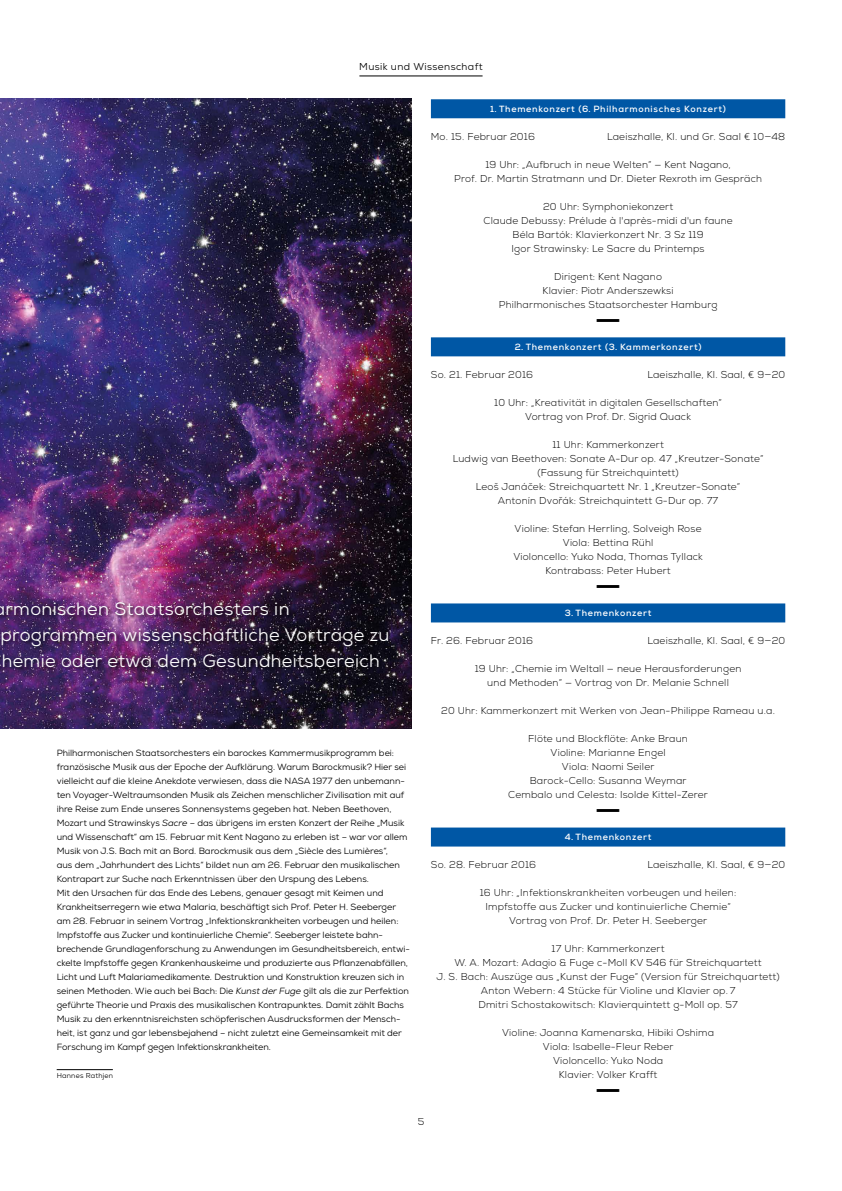
<style>
.page{position:relative;width:842px;height:1191px;background:#fff}
.page>*{position:absolute;margin:0;border:0;box-sizing:border-box;transform-origin:0 0}
.t1{font:48px "Nexa";color:#000}
.t2{font:18px/26px "Nexa";letter-spacing:.02em;color:#fff}
.t3{font:300 10px/14px "Nexa";letter-spacing:.02em;color:#000;text-align:center}
.t4{font:10px "Nexa";letter-spacing:.04em;color:#000}
.t5{font:9px/14px "Nexa";color:#000}
.t6{font:700 9px "Nexa";letter-spacing:.08em;color:#fff}
.t7{font:7px "Nexa";letter-spacing:.03em;color:#000}
.s1{font-style:italic}
</style>
<div class="page">
<img style="left:0;top:98px;width:411px;height:630px">
<hr style="left:359px;top:76px;width:124px;height:1px;background:#000">
<div style="left:431px;top:99px;width:354px;height:19px;background:#0057a5"></div>
<div style="left:431px;top:337px;width:354px;height:19px;background:#0057a5"></div>
<div style="left:431px;top:603px;width:354px;height:19px;background:#0057a5"></div>
<div style="left:431px;top:827px;width:354px;height:19px;background:#0057a5"></div>
<hr style="left:57px;top:1069px;width:56px;height:1px;background:#000">
<div style="left:0;top:601px;width:393px;height:98px;background:#000;opacity:.75"></div>
<p class="t4" style="left:359px;top:60px;width:125px">Musik und Wissenschaft</p>
<h2 class="t2" style="left:0;top:595px;width:391px">rmonischen Staatsorchesters in programmen wissenschaftliche Vorträge zu hemie oder etwa dem Gesundheitsbereich</h2>
<p class="t5" style="left:57px;top:746px;width:355px">Philharmonischen Staatsorchesters ein barockes Kammermusikprogramm bei: französische Musik aus der Epoche der Aufklärung. Warum Barockmusik? Hier sei vielleicht auf die kleine Anekdote verwiesen, dass die NASA 1977 den unbemann&shy;ten Voyager-Weltraumsonden Musik als Zeichen menschlicher Zivilisation mit auf ihre Reise zum Ende unseres Sonnensystems gegeben hat. Neben Beethoven, Mozart und Strawinskys <span class="s1">Sacre</span> – das übrigens im ersten Konzert der Reihe „Musik und Wissenschaft“ am 15. Februar mit Kent Nagano zu erleben ist – war vor allem Musik von J.S. Bach mit an Bord. Barockmusik aus dem „Siècle des Lumières“,<br>aus dem „Jahrhundert des Lichts“ bildet nun am 26. Februar den musikalischen Kontrapart zur Suche nach Erkenntnissen über den Urspung des Lebens.<br>Mit den Ursachen für das Ende des Lebens, genauer gesagt mit Keimen und Krankheitserregern wie etwa Malaria, beschäftigt sich Prof. Peter H. Seeberger am 28. Februar in seinem Vortrag „Infektionskrankheiten vorbeugen und heilen:<br>Impfstoffe aus Zucker und kontinuierliche Chemie“. Seeberger leistete bahn&shy;brechende Grundlagenforschung zu Anwendungen im Gesundheitsbereich, entwi&shy;ckelte Impfstoffe gegen Krankenhauskeime und produzierte aus Pflanzenabfällen, Licht und Luft Malariamedikamente. Destruktion und Konstruktion kreuzen sich in seinen Methoden. Wie auch bei Bach: Die <span class="s1">Kunst der Fuge</span> gilt als die zur Perfektion geführte Theorie und Praxis des musikalischen Kontrapunktes. Damit zählt Bachs Musik zu den erkenntnisreichsten schöpferischen Ausdrucksformen der Mensch&shy;heit, ist ganz und gar lebensbejahend – nicht zuletzt eine Gemeinsamkeit mit der Forschung im Kampf gegen Infektionskrankheiten.</p>
<p class="t7" style="left:57px;top:1071px;width:58px">Hannes Rathjen</p>
<p class="t6" style="left:490px;top:103px;width:237px">1. Themenkonzert (6. Philharmonisches Konzert)</p>
<p class="t3" style="left:431px;top:130px;width:106px">Mo. 15. Februar 2016</p>
<p class="t3" style="left:607px;top:130px;width:180px">Laeiszhalle, Kl. und Gr. Saal € 10—48</p>
<p class="t3" style="left:454px;top:158px;width:309px">19 Uhr: „Aufbruch in neue Welten“ — Kent Nagano,<br>Prof. Dr. Martin Stratmann und Dr. Dieter Rexroth im Gespräch</p>
<p class="t3" style="left:483px;top:200px;width:251px">20 Uhr: Symphoniekonzert<br>Claude Debussy: Prélude à l'après-midi d'un faune Béla Bartók: Klavierkonzert Nr. 3 Sz 119<br>Igor Strawinsky: Le Sacre du Printemps</p>
<p class="t3" style="left:499px;top:270px;width:220px">Dirigent: Kent Nagano<br>Klavier: Piotr Anderszewksi<br>Philharmonisches Staatsorchester Hamburg</p>
<h1 class="t1" style="left:593px;top:271px;width:31px">_</h1>
<p class="t6" style="left:515px;top:341px;width:188px">2. Themenkonzert (3. Kammerkonzert)</p>
<p class="t3" style="left:431px;top:368px;width:104px">So. 21. Februar 2016</p>
<p class="t3" style="left:647px;top:368px;width:139px">Laeiszhalle, Kl. Saal, € 9—20</p>
<p class="t3" style="left:494px;top:396px;width:229px">10 Uhr: „Kreativität in digitalen Gesellschaften“<br>Vortrag von Prof. Dr. Sigrid Quack</p>
<p class="t3" style="left:453px;top:438px;width:312px">11 Uhr: Kammerkonzert<br>Ludwig van Beethoven: Sonate A-Dur op. 47 „Kreutzer-Sonate“ (Fassung für Streichquintett)<br>Leoš Janáček: Streichquartett Nr. 1 „Kreutzer-Sonate“<br>Antonín Dvořák: Streichquintett G-Dur op. 77</p>
<p class="t3" style="left:513px;top:522px;width:191px">Violine: Stefan Herrling, Solveigh Rose<br>Viola: Bettina Rühl<br>Violoncello: Yuko Noda, Thomas Tyllack<br>Kontrabass: Peter Hubert</p>
<h1 class="t1" style="left:593px;top:537px;width:31px">_</h1>
<p class="t6" style="left:565px;top:607px;width:88px">3. Themenkonzert</p>
<p class="t3" style="left:431px;top:634px;width:104px">Fr. 26. Februar 2016</p>
<p class="t3" style="left:647px;top:634px;width:139px">Laeiszhalle, Kl. Saal, € 9—20</p>
<p class="t3" style="left:475px;top:662px;width:268px">19 Uhr: „Chemie im Weltall — neue Herausforderungen und Methoden“ — Vortrag von Dr. Melanie Schnell</p>
<p class="t3" style="left:441px;top:704px;width:335px">20 Uhr: Kammerkonzert mit Werken von Jean-Philippe Rameau u.a.</p>
<p class="t3" style="left:508px;top:732px;width:201px">Flöte und Blockflöte: Anke Braun<br>Violine: Marianne Engel<br>Viola: Naomi Seiler<br>Barock-Cello: Susanna Weymar<br>Cembalo und Celesta: Isolde Kittel-Zerer</p>
<h1 class="t1" style="left:593px;top:761px;width:31px">_</h1>
<p class="t6" style="left:565px;top:831px;width:88px">4. Themenkonzert</p>
<p class="t3" style="left:431px;top:858px;width:107px">So. 28. Februar 2016</p>
<p class="t3" style="left:647px;top:858px;width:139px">Laeiszhalle, Kl. Saal, € 9—20</p>
<p class="t3" style="left:480px;top:886px;width:258px">16 Uhr: „Infektionskrankheiten vorbeugen und heilen:<br>Impfstoffe aus Zucker und kontinuierliche Chemie“<br>Vortrag von Prof. Dr. Peter H. Seeberger</p>
<p class="t3" style="left:436px;top:942px;width:345px">17 Uhr: Kammerkonzert<br>W. A. Mozart: Adagio &amp; Fuge c-Moll KV 546 für Streichquartett<br>J. S. Bach: Auszüge aus „Kunst der Fuge“ (Version für Streichquartett)<br>Anton Webern: 4 Stücke für Violine und Klavier op. 7<br>Dmitri Schostakowitsch: Klavierquintett g-Moll op. 57</p>
<p class="t3" style="left:502px;top:1026px;width:214px">Violine: Joanna Kamenarska, Hibiki Oshima<br>Viola: Isabelle-Fleur Reber<br>Violoncello: Yuko Noda<br>Klavier: Volker Krafft</p>
<h1 class="t1" style="left:593px;top:1041px;width:31px">_</h1>
<p class="t3" style="left:418px;top:1115px;width:8px">5</p>
</div>
